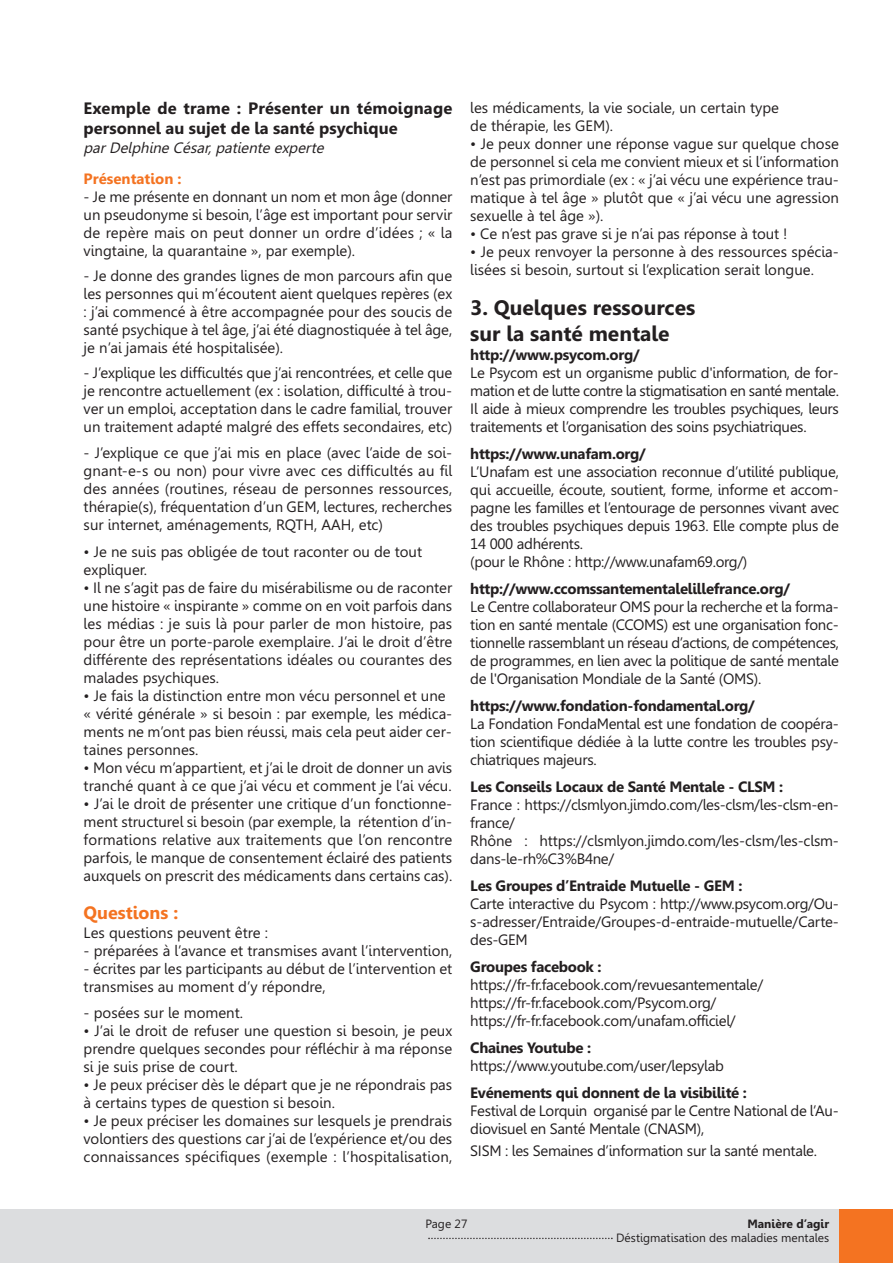
<style>
.page{position:relative;width:893px;height:1263px;background:#fff}
.page>*{position:absolute;margin:0;border:0;box-sizing:border-box;transform-origin:0 0}
.t1{font:700 21px/25.2px "Gisha";color:#231f20}
.t2{font:700 18px "Gisha";color:#f47321}
.t3{font:700 16.5px/19.8px "Gisha";letter-spacing:.005em;color:#231f20}
.t4{font:15px/18px "Gisha";letter-spacing:-.005em;color:#231f20;text-align:justify}
.t5{font:700 15px "Gisha";letter-spacing:-.02em;color:#231f20}
.t6{font:italic 15px "Gisha";color:#231f20}
.t7{font:700 15px "Gisha";color:#f47321}
.t8{font:12px "Gisha";color:#231f20}
.t9{font:700 12px "Gisha";color:#231f20}
</style>
<div class="page">
<div style="left:839px;top:1209px;width:54px;height:54px;background:#f47321"></div>
<div style="left:0;top:1209px;width:839px;height:54px;background:#dcdddf"></div>
<svg style="left:428px;top:1238px;width:185px;height:1px"></svg>
<p class="t3" style="left:84px;top:98px;width:370px">Exemple de trame : Présenter un témoignage personnel au sujet de la santé psychique</p>
<p class="t6" style="left:84px;top:139px;width:245px">par Delphine César, patiente experte</p>
<p class="t7" style="left:84px;top:170px;width:100px">Présentation :</p>
<p class="t4" style="left:84px;top:188px;width:370px">- Je me présente en donnant un nom et mon âge (donner un pseudonyme si besoin, l’âge est important pour servir de repère mais on peut donner un ordre d’idées ; « la vingtaine, la quarantaine », par exemple).</p>
<p class="t4" style="left:84px;top:267px;width:370px">- Je donne des grandes lignes de mon parcours afin que les personnes qui m’écoutent aient quelques repères (ex : j’ai commencé à être accompagnée pour des soucis de santé psychique à tel âge, j’ai été diagnostiquée à tel âge, je n’ai jamais été hospitalisée).</p>
<p class="t4" style="left:84px;top:364px;width:370px">- J’explique les difficultés que j’ai rencontrées, et celle que je rencontre actuellement (ex : isolation, difficulté à trou&shy;ver un emploi, acceptation dans le cadre familial, trouver un traitement adapté malgré des effets secondaires, etc)</p>
<p class="t4" style="left:84px;top:443px;width:370px">- J’explique ce que j’ai mis en place (avec l’aide de soi&shy;gnant-e-s ou non) pour vivre avec ces difficultés au fil des années (routines, réseau de personnes ressources, thérapie(s), fréquentation d’un GEM, lectures, recherches sur internet, aménagements, RQTH, AAH, etc)</p>
<p class="t4" style="left:84px;top:542px;width:340px">• Je ne suis pas obligée de tout raconter ou de tout expliquer.</p>
<p class="t4" style="left:84px;top:578px;width:370px">• Il ne s’agit pas de faire du misérabilisme ou de raconter une histoire « inspirante » comme on en voit parfois dans les médias : je suis là pour parler de mon histoire, pas pour être un porte-parole exemplaire. J’ai le droit d’être différente des représentations idéales ou courantes des malades psychiques.</p>
<p class="t4" style="left:84px;top:686px;width:370px;text-align:left">• Je fais la distinction entre mon vécu personnel et une « vérité générale » si besoin : par exemple, les médica&shy;ments ne m’ont pas bien réussi, mais cela peut aider cer&shy;taines personnes.</p>
<p class="t4" style="left:84px;top:758px;width:370px">• Mon vécu m’appartient, et j’ai le droit de donner un avis tranché quant à ce que j’ai vécu et comment je l’ai vécu.</p>
<p class="t4" style="left:84px;top:794px;width:370px">• J’ai le droit de présenter une critique d’un fonctionne&shy;ment structurel si besoin (par exemple, la rétention d’in&shy;formations relative aux traitements que l’on rencontre parfois, le manque de consentement éclairé des patients auxquels on prescrit des médicaments dans certains cas).</p>
<p class="t2" style="left:84px;top:902px;width:96px">Questions :</p>
<p class="t4" style="left:84px;top:924px;width:186px">Les questions peuvent être :</p>
<p class="t4" style="left:84px;top:942px;width:370px">- préparées à l’avance et transmises avant l’intervention,</p>
<p class="t4" style="left:84px;top:960px;width:370px">- écrites par les participants au début de l’intervention et transmises au moment d’y répondre,</p>
<p class="t4" style="left:84px;top:1004px;width:161px">- posées sur le moment.</p>
<p class="t4" style="left:84px;top:1022px;width:370px">• J’ai le droit de refuser une question si besoin, je peux prendre quelques secondes pour réfléchir à ma réponse si je suis prise de court.</p>
<p class="t4" style="left:84px;top:1076px;width:370px">• Je peux préciser dès le départ que je ne répondrais pas à certains types de question si besoin.</p>
<p class="t4" style="left:84px;top:1112px;width:370px">• Je peux préciser les domaines sur lesquels je prendrais volontiers des questions car j’ai de l’expérience et/ou des connaissances spécifiques (exemple : l’hospitalisation,</p>
<p class="t4" style="left:470px;top:99px;width:310px">les médicaments, la vie sociale, un certain type de thérapie, les GEM).</p>
<p class="t4" style="left:470px;top:135px;width:370px">• Je peux donner une réponse vague sur quelque chose de personnel si cela me convient mieux et si l’information n’est pas primordiale (ex : « j’ai vécu une expérience trau&shy;matique à tel âge » plutôt que « j’ai vécu une agression sexuelle à tel âge »).</p>
<p class="t4" style="left:470px;top:225px;width:319px">• Ce n’est pas grave si je n’ai pas réponse à tout !</p>
<p class="t4" style="left:470px;top:243px;width:370px">• Je peux renvoyer la personne à des ressources spécia&shy;lisées si besoin, surtout si l’explication serait longue.</p>
<h1 class="t1" style="left:470px;top:296px;width:227px">3. Quelques ressources sur la santé mentale</h1>
<p class="t5" style="left:470px;top:346px;width:171px">http://www.psycom.org/</p>
<p class="t4" style="left:470px;top:364px;width:370px">Le Psycom est un organisme public d'information, de for&shy;mation et de lutte contre la stigmatisation en santé mentale.<br>Il aide à mieux comprendre les troubles psychiques, leurs traitements et l’organisation des soins psychiatriques.</p>
<p class="t5" style="left:470px;top:445px;width:177px">https://www.unafam.org/</p>
<p class="t4" style="left:470px;top:463px;width:370px;text-align:left">L’Unafam est une association reconnue d’utilité publique, qui accueille, écoute, soutient, forme, informe et accom&shy;pagne les familles et l’entourage de personnes vivant avec des troubles psychiques depuis 1963. Elle compte plus de 14 000 adhérents.<br>(pour le Rhône : http://www.unafam69.org/)</p>
<p class="t5" style="left:470px;top:580px;width:321px">http://www.ccomssantementalelillefrance.org/</p>
<p class="t4" style="left:470px;top:598px;width:370px">Le Centre collaborateur OMS pour la recherche et la forma&shy;tion en santé mentale (CCOMS) est une organisation fonc&shy;tionnelle rassemblant un réseau d’actions, de compétences, de programmes, en lien avec la politique de santé mentale de l'Organisation Mondiale de la Santé (OMS).</p>
<p class="t5" style="left:470px;top:697px;width:286px">https://www.fondation-fondamental.org/</p>
<p class="t4" style="left:470px;top:715px;width:370px">La Fondation FondaMental est une fondation de coopéra&shy;tion scientifique dédiée à la lutte contre les troubles psy&shy;chiatriques majeurs.</p>
<p class="t5" style="left:470px;top:778px;width:314px">Les Conseils Locaux de Santé Mentale - CLSM :</p>
<p class="t4" style="left:470px;top:796px;width:370px;text-align:left">France : https://clsmlyon.jimdo.com/les-clsm/les-clsm-en&shy;france/<br>Rhône : https://clsmlyon.jimdo.com/les-clsm/les-clsm&shy;dans-le-rh%C3%B4ne/</p>
<p class="t5" style="left:470px;top:877px;width:274px">Les Groupes d’Entraide Mutuelle - GEM :</p>
<p class="t4" style="left:470px;top:895px;width:370px">Carte interactive du Psycom : http://www.psycom.org/Ou&shy;s-adresser/Entraide/Groupes-d-entraide-mutuelle/Carte&shy;des-GEM</p>
<p class="t5" style="left:470px;top:958px;width:133px">Groupes facebook :</p>
<p class="t4" style="left:470px;top:976px;width:294px;text-align:left">https://fr-fr.facebook.com/revuesantementale/ https://fr-fr.facebook.com/Psycom.org/ https://fr-fr.facebook.com/unafam.officiel/</p>
<p class="t5" style="left:470px;top:1039px;width:122px">Chaines Youtube :</p>
<p class="t4" style="left:470px;top:1057px;width:255px">https://www.youtube.com/user/lepsylab</p>
<p class="t5" style="left:470px;top:1084px;width:278px">Evénements qui donnent de la visibilité :</p>
<p class="t4" style="left:470px;top:1102px;width:370px">Festival de Lorquin organisé par le Centre National de l’Au&shy;diovisuel en Santé Mentale (CNASM),</p>
<p class="t4" style="left:470px;top:1142px;width:348px">SISM : les Semaines d’information sur la santé mentale.</p>
<p class="t8" style="left:425px;top:1217px;width:44px">Page 27</p>
<p class="t9" style="left:747px;top:1217px;width:83px">Manière d’agir</p>
<p class="t8" style="left:616px;top:1231px;width:214px">Déstigmatisation des maladies mentales</p>
</div>
